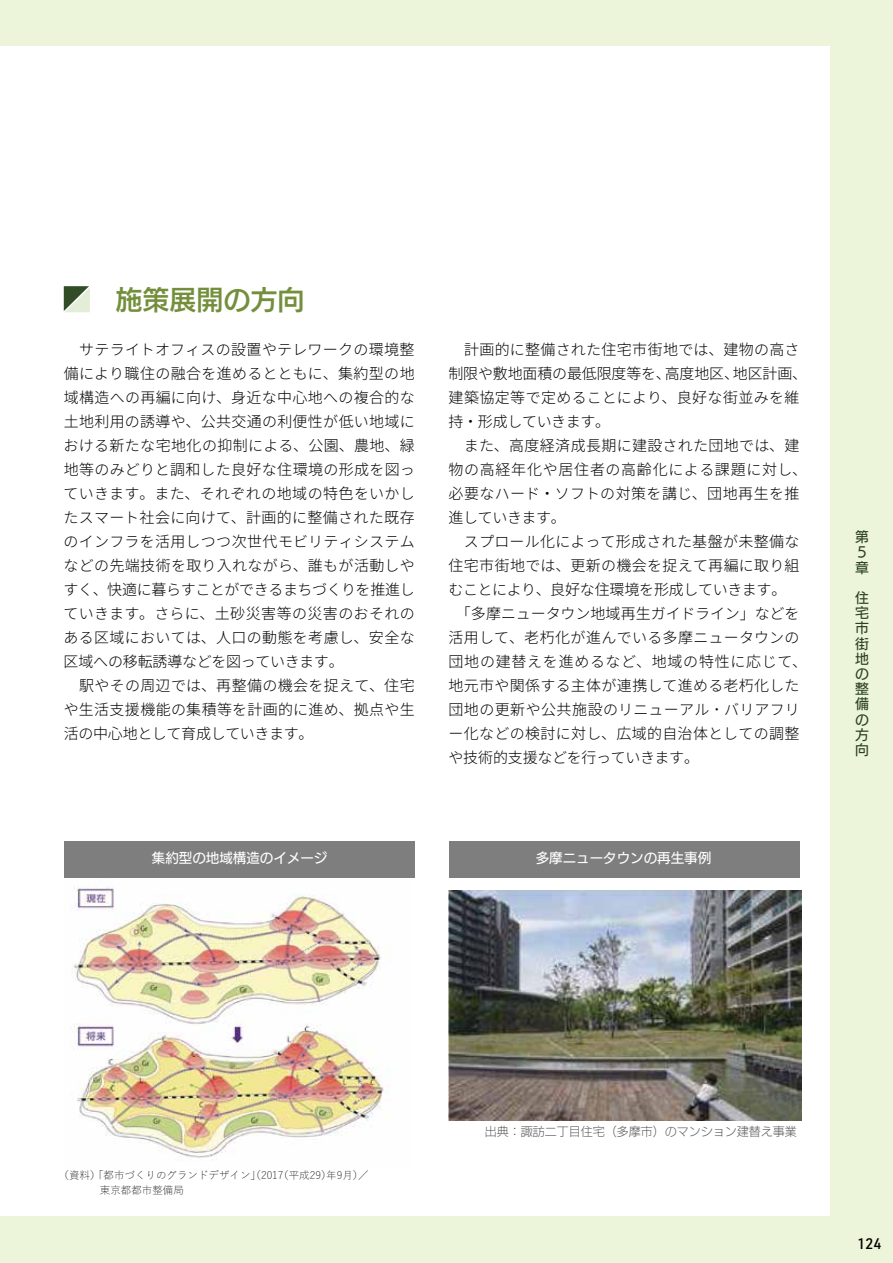
<style>
.page{position:relative;width:893px;height:1263px;background:#ecf4d9}
.page>*{position:absolute;margin:0;border:0;box-sizing:border-box;transform-origin:0 0}
.t1{font:27px "UD Kakugo Large Pr 6 N DB";color:#748f3c}
.t2{font:300 15px/24px "Source Han Sans";letter-spacing:.02em;color:#000}
.t3{font:500 15px "URWDIN";color:#000}
.t4{font:13.8px/15.1px "UD Kakugo Large Pr 6 N M";color:#2b4120}
.t5{font:13.5px "UD Kakugo Large Pr 6 N M";color:#fff}
.t6{font:12px "UD Kakugo Large Pr 6 N L";color:#595757}
.t7{font:300 10.5px/15px "Yu Go Pr 6 N";color:#000}
</style>
<div class="page">
<div style="left:0;top:46px;width:829px;height:1169px;background:#fff"></div>
<img style="left:72px;top:887px;width:318px;height:271px">
<img style="left:449px;top:890px;width:352px;height:230px">
<div style="left:449px;top:841px;width:350px;height:37px;background:#7e7e7f"></div>
<div style="left:64px;top:841px;width:351px;height:37px;background:#7e7e7f"></div>
<svg style="left:64px;top:286px;width:26px;height:26px"></svg>
<h1 class="t1" style="left:115px;top:285px;width:190px">施策展開の方向</h1>
<p class="t2" style="left:64px;top:338px;width:353px">　サテライトオフィスの設置やテレワークの環境整備により職住の融合を進めるとともに、集約型の地域構造への再編に向け、身近な中心地への複合的な土地利用の誘導や、公共交通の利便性が低い地域における新たな宅地化の抑制による、公園、農地、緑地等のみどりと調和した良好な住環境の形成を図っていきます。また、それぞれの地域の特色をいかしたスマート社会に向けて、計画的に整備された既存のインフラを活用しつつ次世代モビリティシステムなどの先端技術を取り入れながら、誰もが活動しやすく、快適に暮らすことができるまちづくりを推進していきます。さらに、土砂災害等の災害のおそれのある区域においては、人口の動態を考慮し、安全な区域への移転誘導などを図っていきます。<br>　駅やその周辺では、再整備の機会を捉えて、住宅や生活支援機能の集積等を計画的に進め、拠点や生活の中心地として育成していきます。</p>
<p class="t2" style="left:448px;top:338px;width:360px">　計画的に整備された住宅市街地では、建物の高さ制限や敷地面積の最低限度等を、高度地区、地区計画、建築協定等で定めることにより、良好な街並みを維持・形成していきます。<br>　また、高度経済成長期に建設された団地では、建物の高経年化や居住者の高齢化による課題に対し、必要なハード・ソフトの対策を講じ、団地再生を推進していきます。<br>　スプロール化によって形成された基盤が未整備な住宅市街地では、更新の機会を捉えて再編に取り組むことにより、良好な住環境を形成していきます。<br>　「多摩ニュータウン地域再生ガイドライン」などを活用して、老朽化が進んでいる多摩ニュータウンの団地の建替えを進めるなど、地域の特性に応じて、地元市や関係する主体が連携して進める老朽化した団地の更新や公共施設のリニューアル･バリアフリー化などの検討に対し、広域的自治体としての調整や技術的支援などを行っていきます。</p>
<p class="t5" style="left:152px;top:850px;width:177px">集約型の地域構造のイメージ</p>
<p class="t5" style="left:536px;top:850px;width:177px">多摩ニュータウンの再生事例</p>
<p class="t4" style="left:855px;top:530px;width:15px">第<br>５章</p>
<p class="t4" style="left:855px;top:591px;width:15px;text-align:justify">住宅市街地の整備の方向</p>
<p class="t7" style="left:100px;top:1166px;width:270px;text-indent:-41px">（資料）「都市づくりのグランドデザイン」（2017（平成29）年9月）／東京都都市整備局</p>
<p class="t6" style="left:485px;top:1124px;width:313px">出典：諏訪二丁目住宅（多摩市）のマンション建替え事業</p>
<p class="t3" style="left:857px;top:1233px;width:26px">124</p>
</div>
